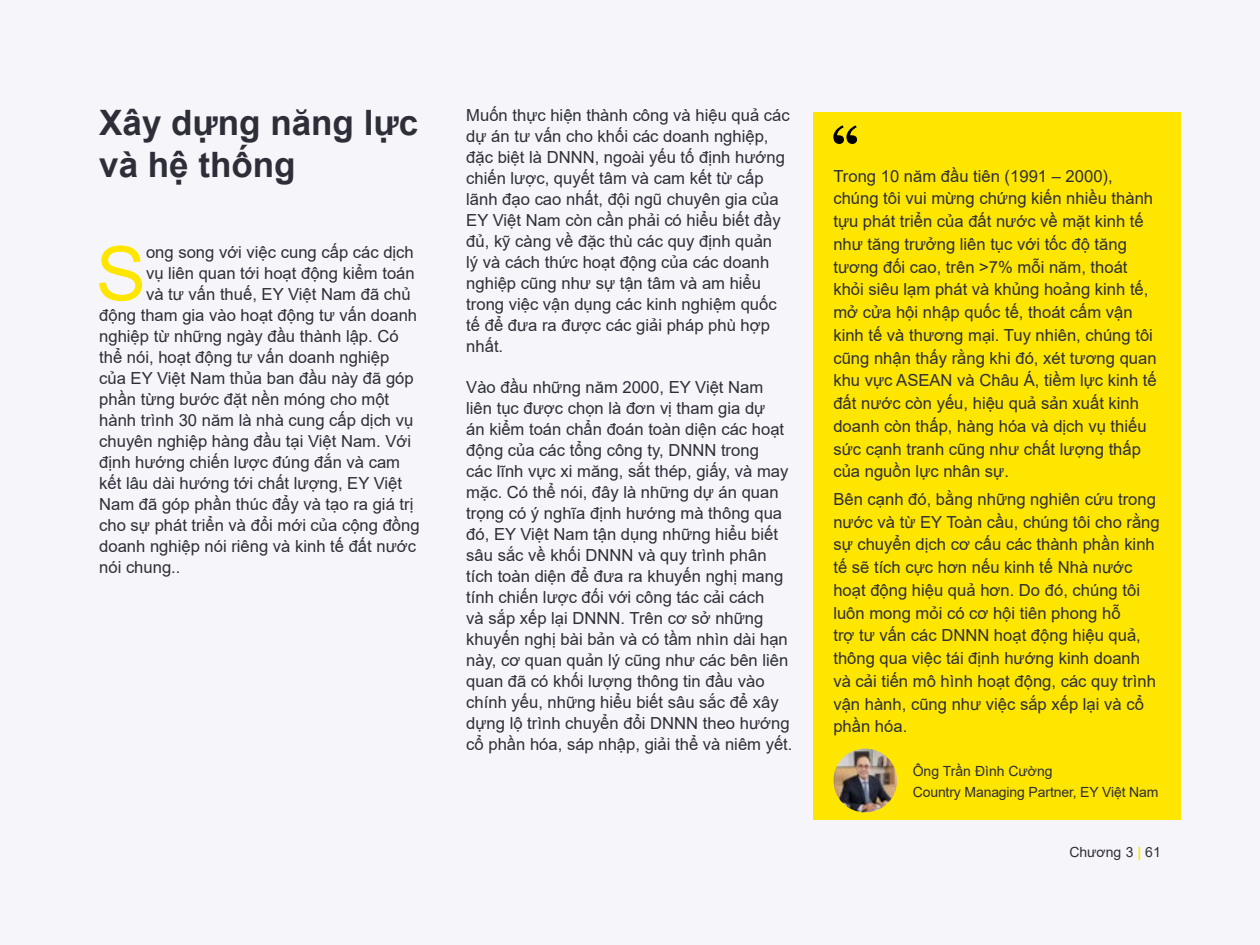
<style>
.page{position:relative;width:1260px;height:945px;background:#f6f6fa}
.page>*{position:absolute;margin:0;border:0;box-sizing:border-box;transform-origin:0 0}
.t1{font:75.25px "Arial";color:#ffe600}
.t2{font:700 35px/42px "Arial";color:#2d2e38}
.t3{font:16.62px/21px "Arial";color:#2d2e38}
.t4{font:14px/20.7px "Arial";letter-spacing:-.01em;color:#2d2e38}
.s1{font-weight:700;color:#ffe600}
</style>
<div class="page">
<div style="left:814px;top:112px;width:367px;height:55px;background:#ffe600"></div>
<div style="left:814px;top:150px;width:367px;height:351px;background:#ffe600"></div>
<div style="left:814px;top:473px;width:367px;height:283px;background:#ffe600"></div>
<div style="left:814px;top:746px;width:367px;height:53px;background:#ffe600"></div>
<div style="left:814px;top:767px;width:367px;height:53px;background:#ffe600"></div>
<svg style="left:833px;top:125px;width:24px;height:19px"></svg>
<img style="left:833px;top:749px;width:64px;height:63px;border-radius:32px">
<h2 class="t2" style="left:99px;top:102px;width:321px">Xây dựng năng lực và hệ thống</h2>
<h1 class="t1" style="left:96px;top:222px;width:52px">S</h1>
<p class="t3" style="left:146px;top:242px;width:269px">ong song với việc cung cấp các dịch</p>
<p class="t3" style="left:146px;top:263px;width:270px">vụ liên quan tới hoạt động kiểm toán</p>
<p class="t3" style="left:146px;top:284px;width:266px">và tư vấn thuế, EY Việt Nam đã chủ</p>
<p class="t3" style="left:99px;top:305px;width:319px">động tham gia vào hoạt động tư vấn doanh</p>
<p class="t3" style="left:99px;top:326px;width:301px">nghiệp từ những ngày đầu thành lập. Có</p>
<p class="t3" style="left:99px;top:347px;width:292px">thể nói, hoạt động tư vấn doanh nghiệp</p>
<p class="t3" style="left:99px;top:368px;width:316px">của EY Việt Nam thủa ban đầu này đã góp</p>
<p class="t3" style="left:99px;top:389px;width:292px">phần từng bước đặt nền móng cho một</p>
<p class="t3" style="left:99px;top:410px;width:316px">hành trình 30 năm là nhà cung cấp dịch vụ</p>
<p class="t3" style="left:99px;top:431px;width:313px">chuyên nghiệp hàng đầu tại Việt Nam. Với</p>
<p class="t3" style="left:99px;top:452px;width:302px">định hướng chiến lược đúng đắn và cam</p>
<p class="t3" style="left:99px;top:473px;width:304px">kết lâu dài hướng tới chất lượng, EY Việt</p>
<p class="t3" style="left:99px;top:494px;width:316px">Nam đã góp phần thúc đẩy và tạo ra giá trị</p>
<p class="t3" style="left:99px;top:515px;width:322px">cho sự phát triển và đổi mới của cộng đồng</p>
<p class="t3" style="left:99px;top:536px;width:318px">doanh nghiệp nói riêng và kinh tế đất nước</p>
<p class="t3" style="left:99px;top:557px;width:83px">nói chung..</p>
<p class="t3" style="left:466px;top:105px;width:325px">Muốn thực hiện thành công và hiệu quả các dự án tư vấn cho khối các doanh nghiệp, đặc biệt là DNNN, ngoài yếu tố định hướng chiến lược, quyết tâm và cam kết từ cấp lãnh đạo cao nhất, đội ngũ chuyên gia của EY Việt Nam còn cần phải có hiểu biết đầy đủ, kỹ càng về đặc thù các quy định quản<br>lý và cách thức hoạt động của các doanh nghiệp cũng như sự tận tâm và am hiểu trong việc vận dụng các kinh nghiệm quốc tế để đưa ra được các giải pháp phù hợp nhất.</p>
<p class="t3" style="left:466px;top:377px;width:328px">Vào đầu những năm 2000, EY Việt Nam liên tục được chọn là đơn vị tham gia dự<br>án kiểm toán chẩn đoán toàn diện các hoạt động của các tổng công ty, DNNN trong<br>các lĩnh vực xi măng, sắt thép, giấy, và may mặc. Có thể nói, đây là những dự án quan trọng có ý nghĩa định hướng mà thông qua đó, EY Việt Nam tận dụng những hiểu biết sâu sắc về khối DNNN và quy trình phân tích toàn diện để đưa ra khuyến nghị mang tính chiến lược đối với công tác cải cách<br>và sắp xếp lại DNNN. Trên cơ sở những khuyến nghị bài bản và có tầm nhìn dài hạn này, cơ quan quản lý cũng như các bên liên quan đã có khối lượng thông tin đầu vào chính yếu, những hiểu biết sâu sắc để xây dựng lộ trình chuyển đổi DNNN theo hướng cổ phần hóa, sáp nhập, giải thể và niêm yết.</p>
<p class="t3" style="left:833px;top:164px;width:325px;line-height:22.8px">Trong 10 năm đầu tiên (1991 – 2000), chúng tôi vui mừng chứng kiến nhiều thành tựu phát triển của đất nước về mặt kinh tế như tăng trưởng liên tục với tốc độ tăng tương đối cao, trên &gt;7% mỗi năm, thoát khỏi siêu lạm phát và khủng hoảng kinh tế, mở cửa hội nhập quốc tế, thoát cấm vận kinh tế và thương mại. Tuy nhiên, chúng tôi cũng nhận thấy rằng khi đó, xét tương quan khu vực ASEAN và Châu Á, tiềm lực kinh tế đất nước còn yếu, hiệu quả sản xuất kinh doanh còn thấp, hàng hóa và dịch vụ thiếu sức cạnh tranh cũng như chất lượng thấp của nguồn lực nhân sự.</p>
<p class="t3" style="left:833px;top:488px;width:328px;line-height:22.8px">Bên cạnh đó, bằng những nghiên cứu trong nước và từ EY Toàn cầu, chúng tôi cho rằng sự chuyển dịch cơ cấu các thành phần kinh tế sẽ tích cực hơn nếu kinh tế Nhà nước hoạt động hiệu quả hơn. Do đó, chúng tôi luôn mong mỏi có cơ hội tiên phong hỗ<br>trợ tư vấn các DNNN hoạt động hiệu quả, thông qua việc tái định hướng kinh doanh và cải tiến mô hình hoạt động, các quy trình vận hành, cũng như việc sắp xếp lại và cổ phần hóa.</p>
<p class="t4" style="left:913px;top:761px;width:247px">Ông Trần Đình Cường<br>Country Managing Partner, EY Việt Nam</p>
<p class="t4" style="left:1069px;top:842px;width:93px">Chương 3 <span class="s1">|</span> 61</p>
</div>
